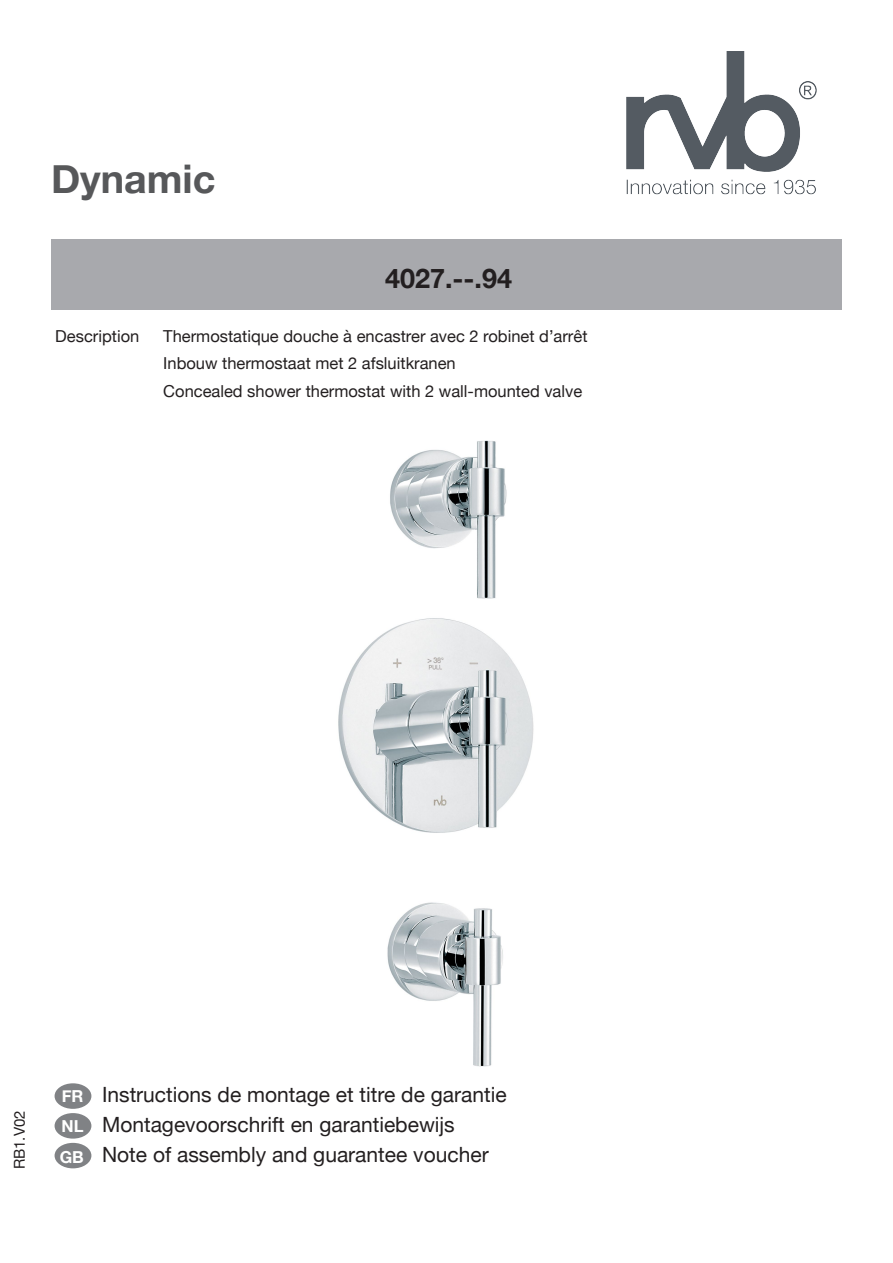
<style>
.page{position:relative;width:893px;height:1263px;background:#fff}
.page>*{position:absolute;margin:0;border:0;box-sizing:border-box;transform-origin:0 0}
.t1{font:700 39.45px "Helvetica Neue";color:#57585a}
.t2{font:700 27px "Helvetica Neue";color:#231f20}
.t3{font:21px "Helvetica Neue";color:#231f20}
.t4{font:16.5px "Helvetica Neue";color:#231f20}
.t5{font:700 16.5px "Helvetica Neue";color:#fff}
.t6{font:15px "Helvetica Neue";color:#231f20}
</style>
<div class="page">
<img style="left:338px;top:440px;width:196px;height:627px">
<img style="left:626px;top:51px;width:191px;height:144px">
<div style="left:51px;top:240px;width:791px;height:70px;background:#a8a9ad"></div>
<div style="left:55px;top:1113px;width:36px;height:25px;background:#808285;border-radius:50%"></div>
<div style="left:55px;top:1083px;width:36px;height:26px;background:#808285;border-radius:50%"></div>
<div style="left:55px;top:1143px;width:36px;height:25px;background:#808285;border-radius:50%"></div>
<p class="t1" style="left:51px;top:154px;width:166px">Dynamic</p>
<p class="t2" style="left:385px;top:262px;width:129px">4027.--.94</p>
<p class="t4" style="left:55px;top:327px;width:86px">Description</p>
<p class="t4" style="left:163px;top:327px;width:426px">Thermostatique douche à encastrer avec 2 robinet d’arrêt</p>
<p class="t4" style="left:163px;top:354px;width:294px">Inbouw thermostaat met 2 afsluitkranen</p>
<p class="t4" style="left:163px;top:381px;width:420px">Concealed shower thermostat with 2 wall-mounted valve</p>
<p class="t6" style="left:11px;top:1169px;width:60px;rotate:-90deg">RB1.V02</p>
<p class="t5" style="left:62px;top:1086px;width:23px">FR</p>
<p class="t5" style="left:62px;top:1116px;width:24px">NL</p>
<p class="t5" style="left:60px;top:1147px;width:26px">GB</p>
<p class="t3" style="left:102px;top:1082px;width:406px">Instructions de montage et titre de garantie</p>
<p class="t3" style="left:102px;top:1112px;width:354px">Montagevoorschrift en garantiebewijs</p>
<p class="t3" style="left:102px;top:1142px;width:388px">Note of assembly and guarantee voucher</p>
</div>
